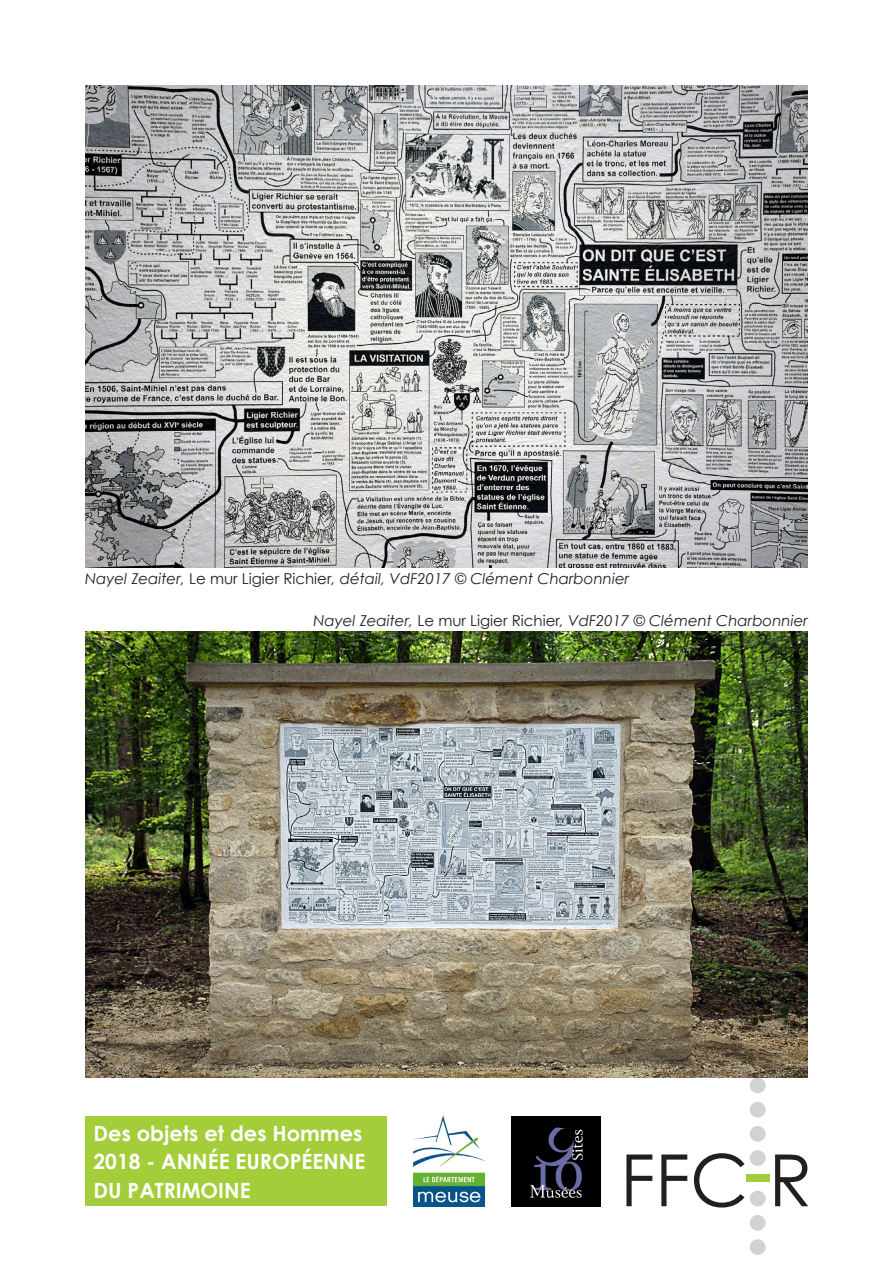
<style>
.page{position:relative;width:893px;height:1263px;background:#fff}
.page>*{position:absolute;margin:0;border:0;box-sizing:border-box;transform-origin:0 0}
.t1{font:72px "Century Gothic";color:#231f20}
.t2{font:700 21px/28.5px "Century Gothic";color:#fff}
.legende{font:italic 15px "Century Gothic";color:#231f20}
.s1{font-style:normal}
</style>
<div class="page">
<div style="left:746px;top:1174px;width:24px;height:8px;background:#a3cd39"></div>
<div style="left:750px;top:1077px;width:16px;height:16px;background:#d1d2d4;border-radius:50%"></div>
<div style="left:750px;top:1191px;width:16px;height:15px;background:#d1d2d4;border-radius:50%"></div>
<div style="left:750px;top:1126px;width:16px;height:16px;background:#d1d2d4;border-radius:50%"></div>
<div style="left:750px;top:1239px;width:16px;height:16px;background:#d1d2d4;border-radius:50%"></div>
<div style="left:750px;top:1150px;width:16px;height:16px;background:#d1d2d4;border-radius:50%"></div>
<div style="left:750px;top:1102px;width:16px;height:15px;background:#d1d2d4;border-radius:50%"></div>
<div style="left:750px;top:1215px;width:16px;height:16px;background:#d1d2d4;border-radius:50%"></div>
<img style="left:414px;top:1115px;width:71px;height:91px">
<img style="left:511px;top:1116px;width:90px;height:90px">
<div style="left:85px;top:1116px;width:302px;height:90px;background:#a3cd39"></div>
<img style="left:85px;top:85px;width:723px;height:482px">
<img style="left:85px;top:631px;width:723px;height:446px">
<p class="legende" style="left:85px;top:569px;width:546px">Nayel Zeaiter, <span class="s1">Le mur Ligier Richier</span>, détail, VdF2017 © Clément Charbonnier</p>
<p class="legende" style="left:313px;top:611px;width:496px">Nayel Zeaiter, <span class="s1">Le mur Ligier Richier</span>, VdF2017 © Clément Charbonnier</p>
<h2 class="t2" style="left:94px;top:1118px;width:273px">Des objets et des Hommes<br>2018 - ANNÉE EUROPÉENNE<br>DU PATRIMOINE</h2>
<h1 class="t1" style="left:620px;top:1136px;width:194px">FFC R</h1>
</div>
